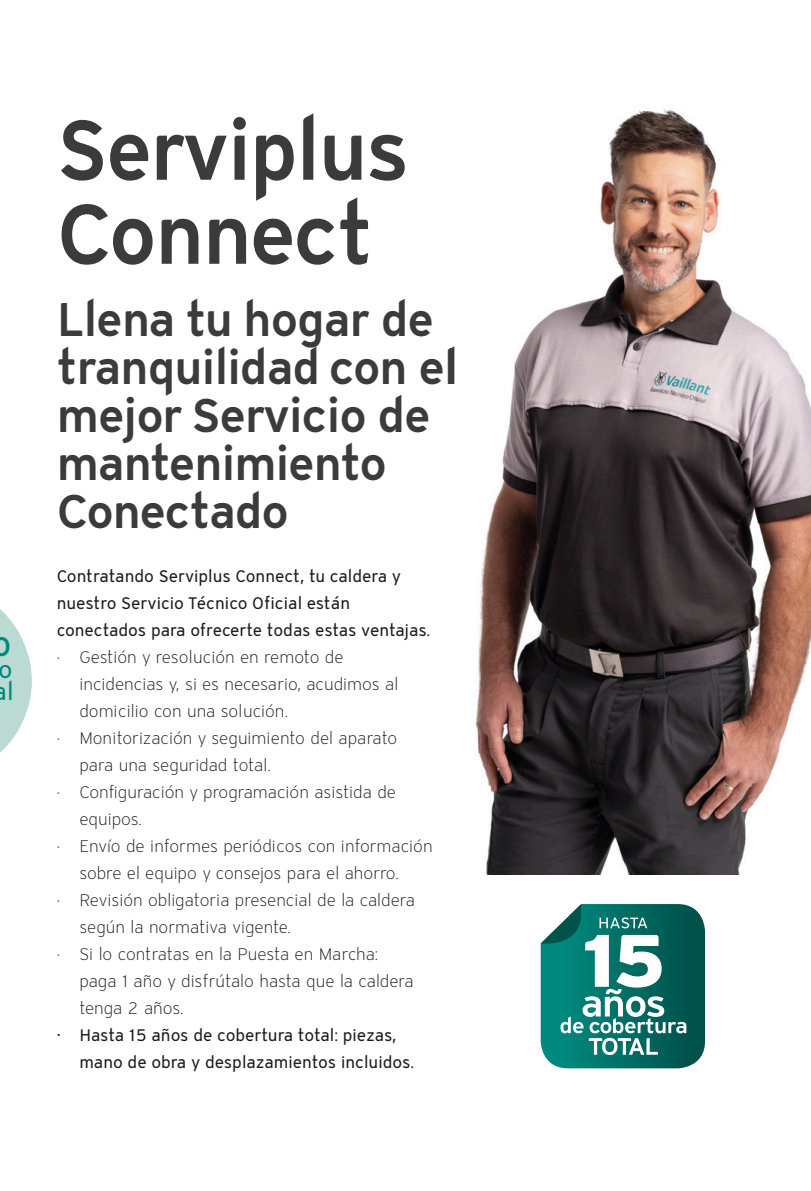
<style>
.page{position:relative;width:811px;height:1191px;background:#fff}
.page>*{position:absolute;margin:0;border:0;box-sizing:border-box;transform-origin:0 0}
.t1{font:600 84px/84px "Vaillant 14";letter-spacing:-.02em;color:#3c3b3b}
.t2{font:600 48px/48px "Vaillant 14";letter-spacing:-.02em;color:#3c3b3b}
.t3{font:600 27.4px "Vaillant 14";color:#00897e}
.t4{font:25px/22.2px "Vaillant 14";color:#00897e}
.t5{font:300 17px "Vaillant 14";color:#1d1d1b}
.t6{font:17px/27px "Vaillant 14";letter-spacing:-.005em;color:#1d1d1b}
</style>
<div class="page">
<svg style="left:541px;top:904px;width:164px;height:164px"></svg>
<img style="left:475px;top:109px;width:336px;height:766px">
<svg style="left:0;top:609px;width:32px;height:144px"></svg>
<h3 class="t3" style="left:-8px;top:634px;width:21px">O</h3>
<h3 class="t4" style="left:-6px;top:660px;width:21px">o al</h3>
<h1 class="t1" style="left:57px;top:115px;width:354px">Serviplus<br>Connect</h1>
<h2 class="t2" style="left:57px;top:299px;width:402px">Llena tu hogar de tranquilidad con el mejor Servicio de mantenimiento<br>Conectado</h2>
<p class="t6" style="left:57px;top:564px;width:375px">Contratando Serviplus Connect, tu caldera y nuestro Servicio Técnico Oficial están conectados para ofrecerte todas estas ventajas.</p>
<p class="t5" style="left:57px;top:650px;width:288px">· Gestión y resolución en remoto de</p>
<p class="t5" style="left:79px;top:677px;width:320px">incidencias y, si es necesario, acudimos al</p>
<p class="t5" style="left:79px;top:704px;width:210px">domicilio con una solución.</p>
<p class="t5" style="left:57px;top:731px;width:342px">· Monitorización y seguimiento del aparato</p>
<p class="t5" style="left:79px;top:758px;width:193px">para una seguridad total.</p>
<p class="t5" style="left:57px;top:785px;width:341px">· Configuración y programación asistida de</p>
<p class="t5" style="left:79px;top:812px;width:64px">equipos.</p>
<p class="t5" style="left:57px;top:839px;width:377px">· Envío de informes periódicos con información</p>
<p class="t5" style="left:79px;top:866px;width:321px">sobre el equipo y consejos para el ahorro.</p>
<p class="t5" style="left:57px;top:893px;width:360px">· Revisión obligatoria presencial de la caldera</p>
<p class="t5" style="left:79px;top:920px;width:213px">según la normativa vigente.</p>
<p class="t5" style="left:57px;top:947px;width:323px">· Si lo contratas en la Puesta en Marcha:</p>
<p class="t5" style="left:79px;top:974px;width:336px">paga 1 año y disfrútalo hasta que la caldera</p>
<p class="t5" style="left:79px;top:1001px;width:106px">tenga 2 años.</p>
<p class="t6" style="left:79px;top:1023px;width:336px;text-indent:-23px">· Hasta 15 años de cobertura total: piezas, mano de obra y desplazamientos incluidos.</p>
</div>
